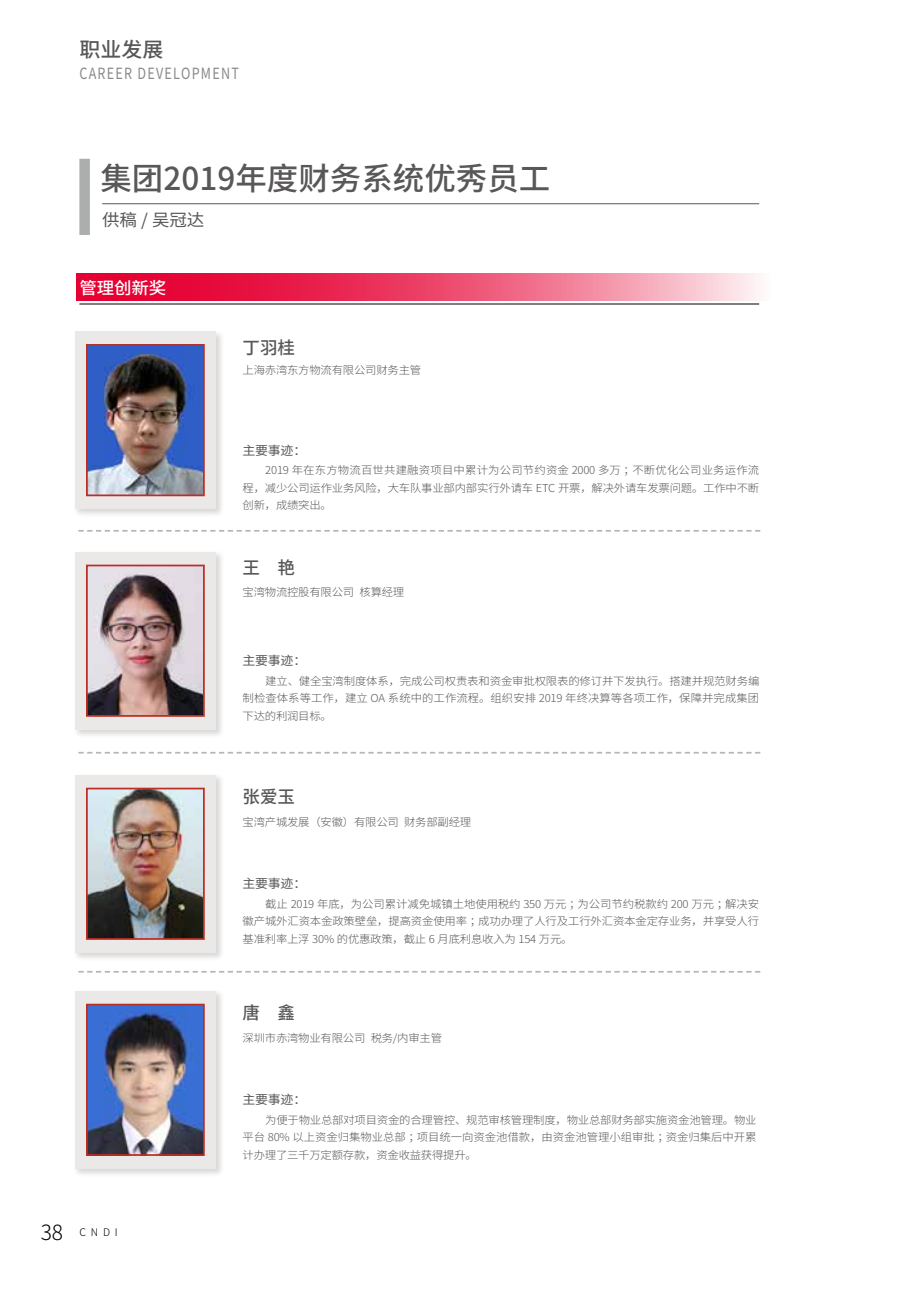
<style>
.page{position:relative;width:918px;height:1290px;background:#fff}
.page>*{position:absolute;margin:0;border:0;box-sizing:border-box;transform-origin:0 0}
.t1{font:500 31.5px "Source Han Sans CN";color:#595757}
.t2{font:500 20.65px "Source Han Sans CN";color:#595757}
.t3{font:500 17.5px "Source Han Sans CN";color:#595757}
.t4{font:16.8px "Source Han Sans CN";color:#595757;scale:1.04 1}
.t5{font:500 16.8px "Source Han Sans CN";letter-spacing:-.01em;color:#fff;scale:1.04 1}
.t6{font:15.4px "Source Han Sans CN";letter-spacing:.1em;color:#898989;scale:.82 1}
.t7{font:12.42px "Source Han Sans CN";letter-spacing:-.02em;color:#595757;scale:1.04 1}
.t8{font:300 10.85px/17.5px "Source Han Sans CN";letter-spacing:-.02em;color:#595757;text-align:justify;scale:1.04 1}
.t9{font:300 10.5px "Source Han Sans CN";color:#000}
.s1{font-size:21px}
</style>
<div class="page">
<svg style="left:76px;top:273px;width:683px;height:27px"></svg>
<div style="left:73px;top:329px;width:152px;height:189px;background:#000;opacity:.16"></div>
<div style="left:75px;top:331px;width:141px;height:178px;background:#eae9e8"></div>
<div style="left:73px;top:550px;width:152px;height:188px;background:#000;opacity:.16"></div>
<div style="left:75px;top:552px;width:141px;height:177px;background:#eae9e8"></div>
<div style="left:73px;top:773px;width:152px;height:188px;background:#000;opacity:.16"></div>
<div style="left:75px;top:775px;width:141px;height:177px;background:#eae9e8"></div>
<div style="left:73px;top:989px;width:152px;height:188px;background:#000;opacity:.16"></div>
<div style="left:75px;top:991px;width:141px;height:177px;background:#eae9e8"></div>
<hr style="left:102px;top:203px;width:657px;height:1px;background:#595757">
<div style="left:79px;top:159px;width:11px;height:76px;background:#acadad"></div>
<img style="left:89px;top:347px;width:113px;height:146px">
<div style="left:86px;top:344px;width:119px;height:152px;border:2px solid #bd2e24"></div>
<img style="left:89px;top:568px;width:113px;height:146px">
<div style="left:86px;top:565px;width:119px;height:152px;border:2px solid #bd2e24"></div>
<img style="left:89px;top:791px;width:113px;height:146px">
<div style="left:86px;top:788px;width:119px;height:152px;border:2px solid #bd2e24"></div>
<img style="left:89px;top:1007px;width:113px;height:146px">
<div style="left:86px;top:1004px;width:119px;height:152px;border:2px solid #bd2e24"></div>
<hr style="left:79px;top:304px;width:680px;height:1px;background:#000">
<svg style="left:78px;top:971px;width:682px;height:1px"></svg>
<svg style="left:78px;top:530px;width:682px;height:2px"></svg>
<svg style="left:78px;top:752px;width:682px;height:1px"></svg>
<h2 class="t2" style="left:79px;top:38px;width:85px">职业发展</h2>
<h3 class="t6" style="left:79px;top:66px;width:196px">CAREER DEVELOPMENT</h3>
<h1 class="t1" style="left:100px;top:161px;width:451px">集团2019年度财务系统优秀员工</h1>
<h3 class="t4" style="left:102px;top:212px;width:100px">供稿 / 吴冠达</h3>
<h3 class="t5" style="left:79px;top:278px;width:85px">管理创新奖</h3>
<p class="t9" style="left:41px;top:1227px;width:79px"><span class="s1">38</span> CNDI</p>
<h3 class="t3" style="left:242px;top:337px;width:54px">丁羽桂</h3>
<p class="t8" style="left:242px;top:361px;width:173px">上海赤湾东方物流有限公司财务主管</p>
<p class="t7" style="left:242px;top:444px;width:63px">主要事迹：</p>
<p class="t8" style="left:242px;top:461px;width:498px;text-indent:23px">2019 年在东方物流百世共建融资项目中累计为公司节约资金 2000 多万；不断优化公司业务运作流程，减少公司运作业务风险，大车队事业部内部实行外请车 ETC 开票，解决外请车发票问题。工作中不断创新，成绩突出。</p>
<h3 class="t3" style="left:242px;top:558px;width:54px">王 艳</h3>
<p class="t8" style="left:242px;top:583px;width:157px">宝湾物流控股有限公司 核算经理</p>
<p class="t7" style="left:242px;top:654px;width:63px">主要事迹：</p>
<p class="t8" style="left:242px;top:672px;width:498px;text-indent:23px">建立、健全宝湾制度体系，完成公司权责表和资金审批权限表的修订并下发执行。搭建并规范财务编制检查体系等工作，建立 OA 系统中的工作流程。组织安排 2019 年终决算等各项工作，保障并完成集团下达的利润目标。</p>
<h3 class="t3" style="left:242px;top:787px;width:54px">张爱玉</h3>
<p class="t8" style="left:242px;top:813px;width:221px">宝湾产城发展（安徽）有限公司 财务部副经理</p>
<p class="t7" style="left:242px;top:877px;width:63px">主要事迹：</p>
<p class="t8" style="left:242px;top:895px;width:498px;text-indent:23px">截止 2019 年底，为公司累计减免城镇土地使用税约 350 万元；为公司节约税款约 200 万元；解决安徽产城外汇资本金政策壁垒，提高资金使用率；成功办理了人行及工行外汇资本金定存业务，并享受人行基准利率上浮 30% 的优惠政策，截止 6 月底利息收入为 154 万元。</p>
<h3 class="t3" style="left:242px;top:1003px;width:54px">唐 鑫</h3>
<p class="t8" style="left:242px;top:1029px;width:193px">深圳市赤湾物业有限公司 税务/内审主管</p>
<p class="t7" style="left:242px;top:1093px;width:63px">主要事迹：</p>
<p class="t8" style="left:242px;top:1111px;width:496px;text-indent:23px">为便于物业总部对项目资金的合理管控、规范审核管理制度，物业总部财务部实施资金池管理。物业平台 80% 以上资金归集物业总部；项目统一向资金池借款，由资金池管理小组审批；资金归集后中开累计办理了三千万定额存款，资金收益获得提升。</p>
</div>
